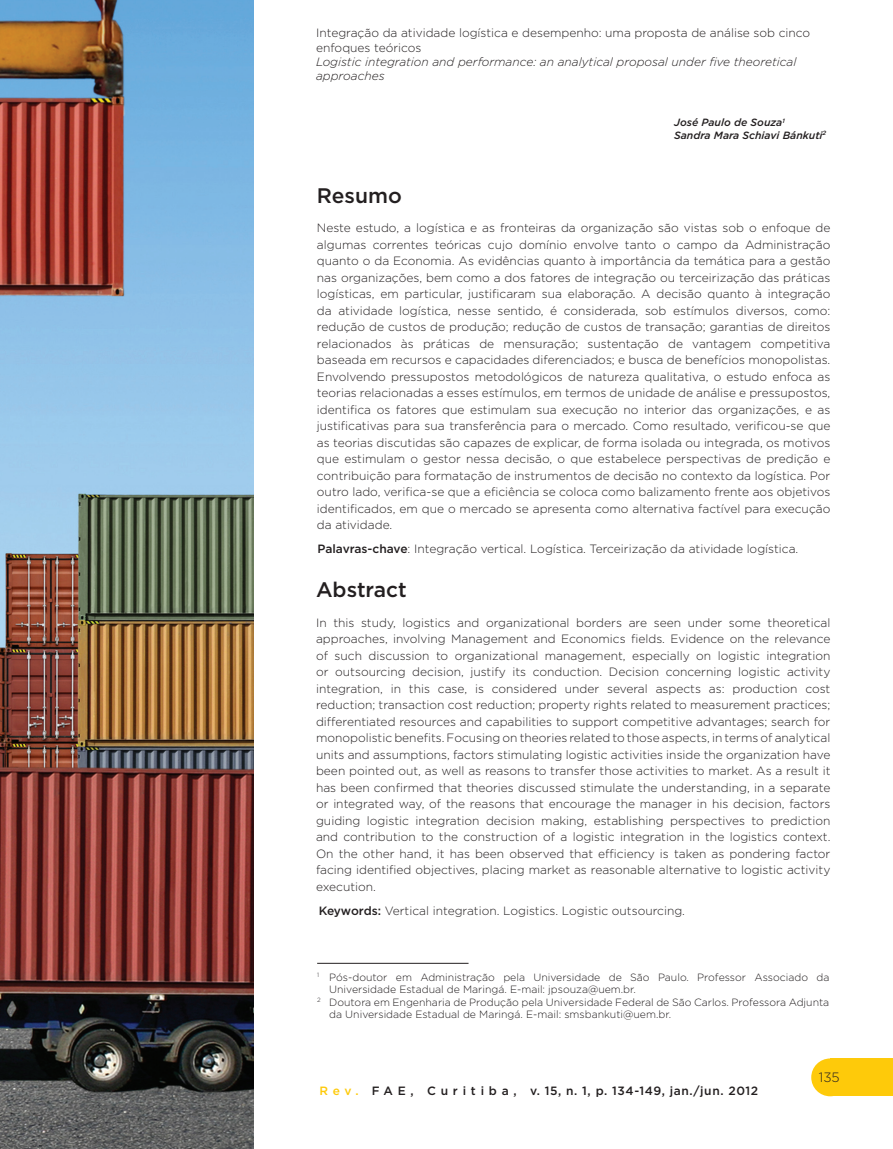
<style>
.page{position:relative;width:893px;height:1149px;background:#fff}
.page>*{position:absolute;margin:0;border:0;box-sizing:border-box;transform-origin:0 0}
.Resumo_copy{font:500 21px "Gotham";color:#231f20}
.t1{font:300 13.5px "Gotham";color:#231f20}
.Texto_Resumo_copy{font:300 12px/16.5px "Gotham";color:#231f20;text-align:justify}
.t2{font:italic 300 12px/14.4px "Gotham";color:#231f20}
.Resumo_copy-2{font:300 12px "Gotham";color:#231f20}
.t3{font:500 12px "Gotham";letter-spacing:.05em;color:#231f20}
.Nota_de_rodape_copy{font:300 10.5px/12.6px "Gotham";color:#231f20}
.t4{font:italic 500 10.5px "Gotham";color:#231f20}
.s1{font-weight:500}
.s2{color:#feca0a}
</style>
<div class="page">
<div style="left:830px;top:1058px;width:63px;height:37px;background:#feca0a"></div>
<div style="left:811px;top:1058px;width:38px;height:37px;background:#feca0a;border-radius:50%"></div>
<img style="left:0;top:0;width:253px;height:1148px">
<hr style="left:317px;top:962px;width:152px;height:1px;background:#231f20">
<p class="Texto_Resumo_copy" style="left:316px;top:26px;width:496px;line-height:14.4px">Integração da atividade logística e desempenho: uma proposta de análise sob cinco enfoques teóricos</p>
<p class="t2" style="left:316px;top:55px;width:482px">Logistic integration and performance: an analytical proposal under five theoretical approaches</p>
<p class="t4" style="left:674px;top:116px;width:112px">José Paulo de Souza<sup>1</sup></p>
<p class="t4" style="left:674px;top:129px;width:154px">Sandra Mara Schiavi Bánkuti<sup>2</sup></p>
<p class="Resumo_copy" style="left:317px;top:183px;width:86px">Resumo</p>
<p class="Texto_Resumo_copy" style="left:317px;top:219px;width:515px">Neste estudo, a logística e as fronteiras da organização são vistas sob o enfoque de algumas correntes teóricas cujo domínio envolve tanto o campo da Administração quanto o da Economia. As evidências quanto à importância da temática para a gestão nas organizações, bem como a dos fatores de integração ou terceirização das práticas logísticas, em particular, justificaram sua elaboração. A decisão quanto à integração da atividade logística, nesse sentido, é considerada, sob estímulos diversos, como: redução de custos de produção; redução de custos de transação; garantias de direitos relacionados às práticas de mensuração; sustentação de vantagem competitiva baseada em recursos e capacidades diferenciados; e busca de benefícios monopolistas.<br>Envolvendo pressupostos metodológicos de natureza qualitativa, o estudo enfoca as teorias relacionadas a esses estímulos, em termos de unidade de análise e pressupostos, identifica os fatores que estimulam sua execução no interior das organizações, e as justificativas para sua transferência para o mercado. Como resultado, verificou-se que as teorias discutidas são capazes de explicar, de forma isolada ou integrada, os motivos que estimulam o gestor nessa decisão, o que estabelece perspectivas de predição e contribuição para formatação de instrumentos de decisão no contexto da logística. Por outro lado, verifica-se que a eficiência se coloca como balizamento frente aos objetivos identificados, em que o mercado se apresenta como alternativa factível para execução da atividade.</p>
<p class="Texto_Resumo_copy" style="left:318px;top:540px;width:482px"><span class="s1">Palavras-chave</span>: Integração vertical. Logística. Terceirização da atividade logística.</p>
<p class="Resumo_copy" style="left:316px;top:577px;width:92px">Abstract</p>
<p class="Texto_Resumo_copy" style="left:316px;top:613px;width:516px">In this study, logistics and organizational borders are seen under some theoretical approaches, involving Management and Economics fields. Evidence on the relevance of such discussion to organizational management, especially on logistic integration or outsourcing decision, justify its conduction. Decision concerning logistic activity integration, in this case, is considered under several aspects as: production cost reduction; transaction cost reduction; property rights related to measurement practices; differentiated resources and capabilities to support competitive advantages; search for monopolistic benefits. Focusing on theories related to those aspects, in terms of analytical units and assumptions, factors stimulating logistic activities inside the organization have been pointed out, as well as reasons to transfer those activities to market. As a result it has been confirmed that theories discussed stimulate the understanding, in a separate or integrated way, of the reasons that encourage the manager in his decision, factors guiding logistic integration decision making, establishing perspectives to prediction and contribution to the construction of a logistic integration in the logistics context.<br>On the other hand, it has been observed that efficiency is taken as pondering factor facing identified objectives, placing market as reasonable alternative to logistic activity execution.</p>
<p class="Resumo_copy-2" style="left:319px;top:904px;width:368px"><span class="s1">Keywords:</span> Vertical integration. Logistics. Logistic outsourcing.</p>
<p class="Nota_de_rodape_copy" style="left:329px;top:970px;width:502px;text-indent:-12px"><sup>1</sup> Pós-doutor em Administração pela Universidade de São Paulo. Professor Associado da<br>Universidade Estadual de Maringá. E-mail: jpsouza@uem.br.</p>
<p class="Nota_de_rodape_copy" style="left:329px;top:995px;width:502px;text-indent:-12px"><sup>2</sup> Doutora em Engenharia de Produção pela Universidade Federal de São Carlos. Professora Adjunta da Universidade Estadual de Maringá. E-mail: smsbankuti@uem.br.</p>
<p class="t3" style="left:319px;top:1083px;width:440px"><span class="s2">R e v .</span> F A E , C u r i t i b a , v. 15, n. 1, p. 134-149, jan./jun. 2012</p>
<p class="t1" style="left:819px;top:1069px;width:22px">135</p>
</div>
